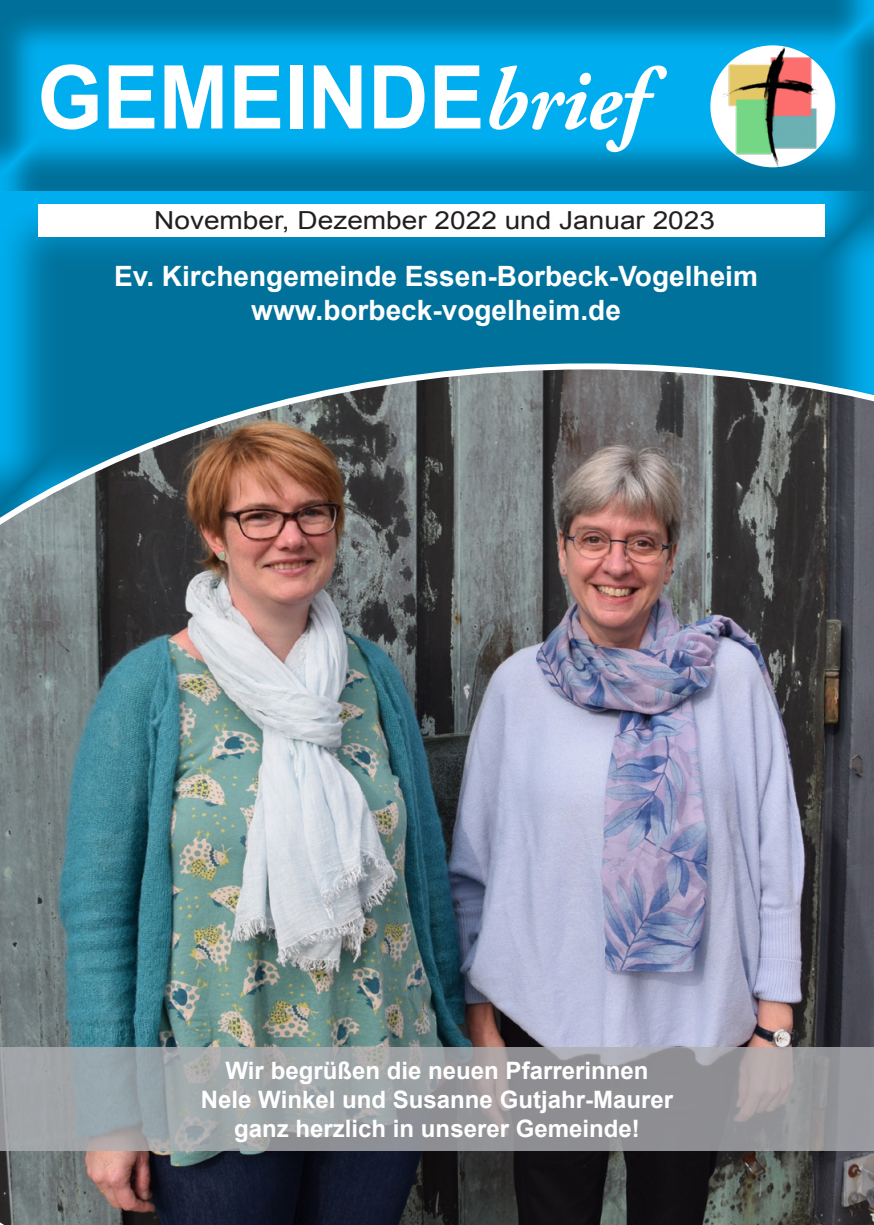
<style>
.page{position:relative;width:874px;height:1225px;background:#fff}
.page>*{position:absolute;margin:0;border:0;box-sizing:border-box;transform-origin:0 0}
.t1{font:700 88px "Arial";color:#fff;scale:.95 1}
.heading_1{font:700 28px "Arial";color:#fff}
.t2{font:24.8px "Arial";color:#231f20;scale:1.13 1}
.t3{font:700 24px "Arial";color:#fff}
.s1{font-family:"Adobe Garamond Pro";font-style:italic}
</style>
<div class="page">
<div style="left:0;top:183px;width:873px;height:348px;background:#231f20;opacity:.4"></div>
<div style="left:38px;top:204px;width:785px;height:33px;background:#fff"></div>
<div style="left:0;top:0;width:873px;height:195px;background:#231f20;opacity:.41"></div>
<div style="left:710px;top:45px;width:124px;height:122px;background:#fff;border-radius:50%"></div>
<img style="left:722px;top:47px;width:94px;height:120px">
<img style="left:0;top:363px;width:873px;height:862px">
<svg style="left:0;top:1047px;width:873px;height:104px;background:#9a9c9f"></svg>
<p class="t1" style="left:37px;top:40px;width:641px">GEMEINDE<span class="s1">brief</span></p>
<p class="t2" style="left:154px;top:204px;width:497px">November, Dezember 2022 und Januar 2023</p>
<p class="heading_1" style="left:114px;top:258px;width:645px">Ev. Kirchengemeinde Essen-Borbeck-Vogelheim</p>
<p class="heading_1" style="left:251px;top:292px;width:371px">www.borbeck-vogelheim.de</p>
<p class="t3" style="left:225px;top:1055px;width:424px">Wir begrüßen die neuen Pfarrerinnen</p>
<p class="t3" style="left:201px;top:1083px;width:473px">Nele Winkel und Susanne Gutjahr-Maurer</p>
<p class="t3" style="left:234px;top:1112px;width:407px">ganz herzlich in unserer Gemeinde!</p>
</div>
